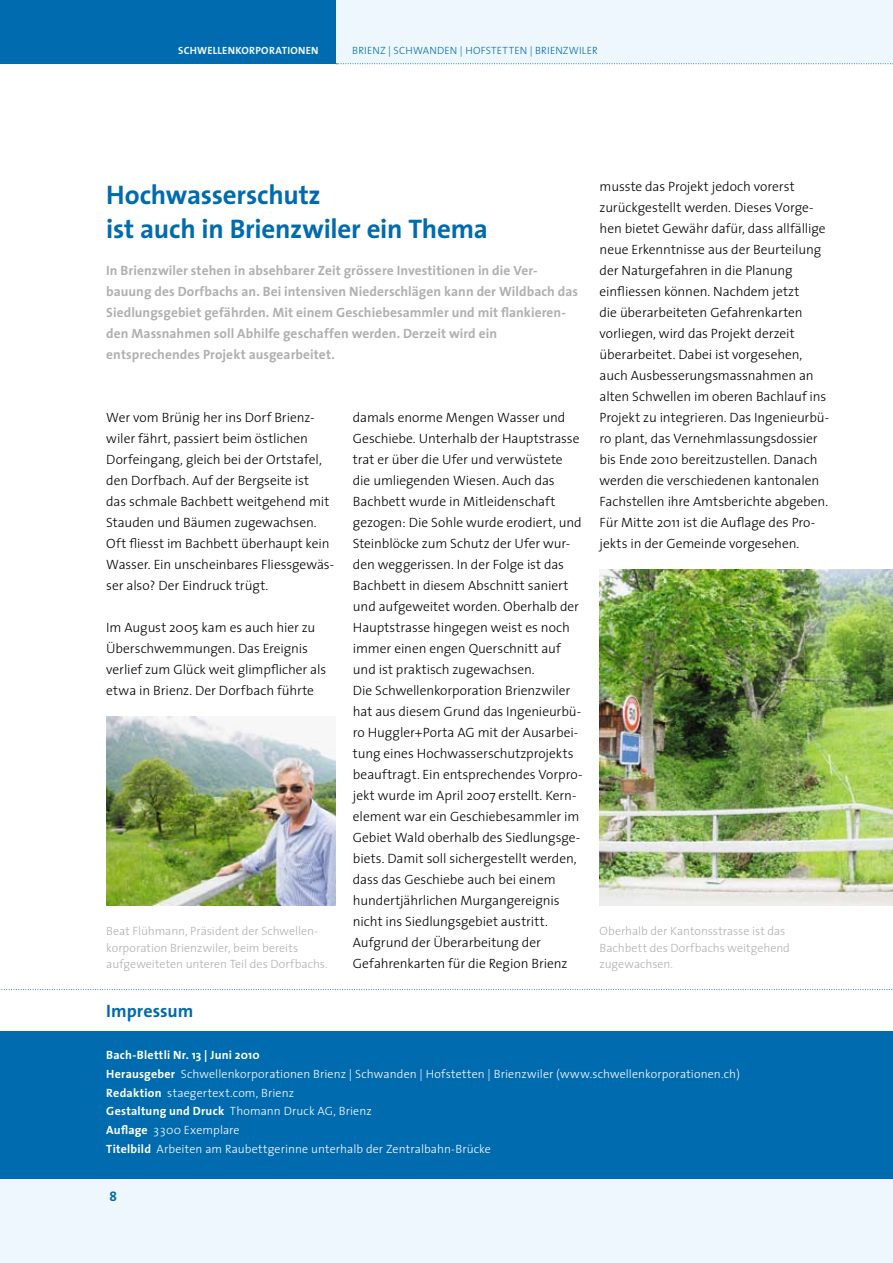
<style>
.page{position:relative;width:893px;height:1263px;background:#fff}
.page>*{position:absolute;margin:0;border:0;box-sizing:border-box;transform-origin:0 0}
.t1{font:700 27px/34.5px "The Sans";letter-spacing:-.005em;color:#006bae}
.t2{font:700 18px "The Sans";color:#006bae}
.t3{font:300 13.5px/21px "The Sans";letter-spacing:-.005em;color:#000}
.t4{font:700 13.5px/21px "The Sans";letter-spacing:.005em;color:#afb0b0}
.t5{font:700 13.5px "The Sans";color:#006bae}
.t6{font:300 12px/18.8px "The Sans";letter-spacing:.01em;color:#fff}
.t7{font:300 12px/16.5px "The Sans";color:#afb0b0}
.t8{font:300 10.5px "The Sans";letter-spacing:.015em;color:#006bae}
.t9{font:700 10.5px "The Sans";letter-spacing:.025em;color:#edf7fd}
.s1{font-weight:700}
</style>
<div class="page">
<div style="left:242px;top:0;width:651px;height:64px;background:#edf7fd"></div>
<div style="left:0;top:0;width:336px;height:64px;background:#006bae"></div>
<svg style="left:336px;top:63px;width:557px;height:1px"></svg>
<div style="left:0;top:1178px;width:893px;height:85px;background:#edf7fd"></div>
<div style="left:0;top:1031px;width:893px;height:147px;background:#006bae"></div>
<svg style="left:1px;top:989px;width:892px;height:1px"></svg>
<img style="left:106px;top:716px;width:230px;height:189px">
<img style="left:600px;top:569px;width:293px;height:336px">
<p class="t9" style="left:178px;top:41px;width:142px">SCHWELLENKORPORATIONEN</p>
<p class="t8" style="left:352px;top:42px;width:247px">BRIENZ | SCHWANDEN | HOFSTETTEN | BRIENZWILER</p>
<p class="t3" style="left:600px;top:176px;width:231px">musste das Projekt jedoch vorerst zurückgestellt werden. Dieses Vorge&shy;hen bietet Gewähr dafür, dass allfällige neue Erkenntnisse aus der Beurteilung der Naturgefahren in die Planung einfliessen können. Nachdem jetzt<br>die überarbeiteten Gefahrenkarten vorliegen, wird das Projekt derzeit überarbeitet. Dabei ist vorgesehen, auch Ausbesserungsmassnahmen an alten Schwellen im oberen Bachlauf ins Projekt zu integrieren. Das Ingenieurbü&shy;ro plant, das Vernehmlassungsdossier bis Ende 2010 bereitzustellen. Danach werden die verschiedenen kantonalen Fachstellen ihre Amtsberichte abgeben.<br>Für Mitte 2011 ist die Auflage des Pro&shy;jekts in der Gemeinde vorgesehen.</p>
<h1 class="t1" style="left:106px;top:177px;width:383px">Hochwasserschutz<br>ist auch in Brienzwiler ein Thema</h1>
<p class="t4" style="left:106px;top:260px;width:473px">In Brienzwiler stehen in absehbarer Zeit grössere Investitionen in die Ver&shy;bauung des Dorfbachs an. Bei intensiven Niederschlägen kann der Wildbach das Siedlungsgebiet gefährden. Mit einem Geschiebesammler und mit flankieren&shy;den Massnahmen soll Abhilfe geschaffen werden. Derzeit wird ein entsprechendes Projekt ausgearbeitet.</p>
<p class="t3" style="left:106px;top:407px;width:229px">Wer vom Brünig her ins Dorf Brienz&shy;wiler fährt, passiert beim östlichen Dorfeingang, gleich bei der Ortstafel, den Dorfbach. Auf der Bergseite ist<br>das schmale Bachbett weitgehend mit Stauden und Bäumen zugewachsen.<br>Oft fliesst im Bachbett überhaupt kein Wasser. Ein unscheinbares Fliessgewäs&shy;ser also? Der Eindruck trügt.</p>
<p class="t3" style="left:106px;top:617px;width:221px">Im August 2005 kam es auch hier zu Überschwemmungen. Das Ereignis verlief zum Glück weit glimpflicher als etwa in Brienz. Der Dorfbach führte</p>
<p class="t3" style="left:353px;top:407px;width:231px">damals enorme Mengen Wasser und Geschiebe. Unterhalb der Hauptstrasse trat er über die Ufer und verwüstete die umliegenden Wiesen. Auch das Bachbett wurde in Mitleidenschaft gezogen: Die Sohle wurde erodiert, und Steinblöcke zum Schutz der Ufer wur&shy;den weggerissen. In der Folge ist das Bachbett in diesem Abschnitt saniert und aufgeweitet worden. Oberhalb der Hauptstrasse hingegen weist es noch immer einen engen Querschnitt auf und ist praktisch zugewachsen.<br>Die Schwellenkorporation Brienzwiler hat aus diesem Grund das Ingenieurbü&shy;ro Huggler+Porta AG mit der Ausarbei&shy;tung eines Hochwasserschutzprojekts beauftragt. Ein entsprechendes Vorpro&shy;jekt wurde im April 2007 erstellt. Kern&shy;element war ein Geschiebesammler im Gebiet Wald oberhalb des Siedlungsge&shy;biets. Damit soll sichergestellt werden, dass das Geschiebe auch bei einem hundertjährlichen Murgangereignis nicht ins Siedlungsgebiet austritt.<br>Aufgrund der Überarbeitung der Gefahrenkarten für die Region Brienz</p>
<p class="t7" style="left:106px;top:922px;width:223px">Beat Flühmann, Präsident der Schwellen&shy;korporation Brienzwiler, beim bereits aufgeweiteten unteren Teil des Dorfbachs.</p>
<p class="t7" style="left:600px;top:922px;width:192px">Oberhalb der Kantonsstrasse ist das<br>Bachbett des Dorfbachs weitgehend zugewachsen.</p>
<h2 class="t2" style="left:106px;top:995px;width:89px">Impressum</h2>
<p class="t6" style="left:106px;top:1045px;width:635px"><span class="s1">Bach-Blettli Nr. 13 | Juni 2010<br>Herausgeber</span> Schwellenkorporationen Brienz | Schwanden | Hofstetten | Brienzwiler (www.schwellenkorporationen.ch)<br><span class="s1">Redaktion</span> staegertext.com, Brienz<br><span class="s1">Gestaltung und Druck</span> Thomann Druck AG, Brienz<br><span class="s1">Auflage</span> 3300 Exemplare<br><span class="s1">Titelbild</span> Arbeiten am Raubettgerinne unterhalb der Zentralbahn-Brücke</p>
<p class="t5" style="left:109px;top:1185px;width:9px">8</p>
</div>
